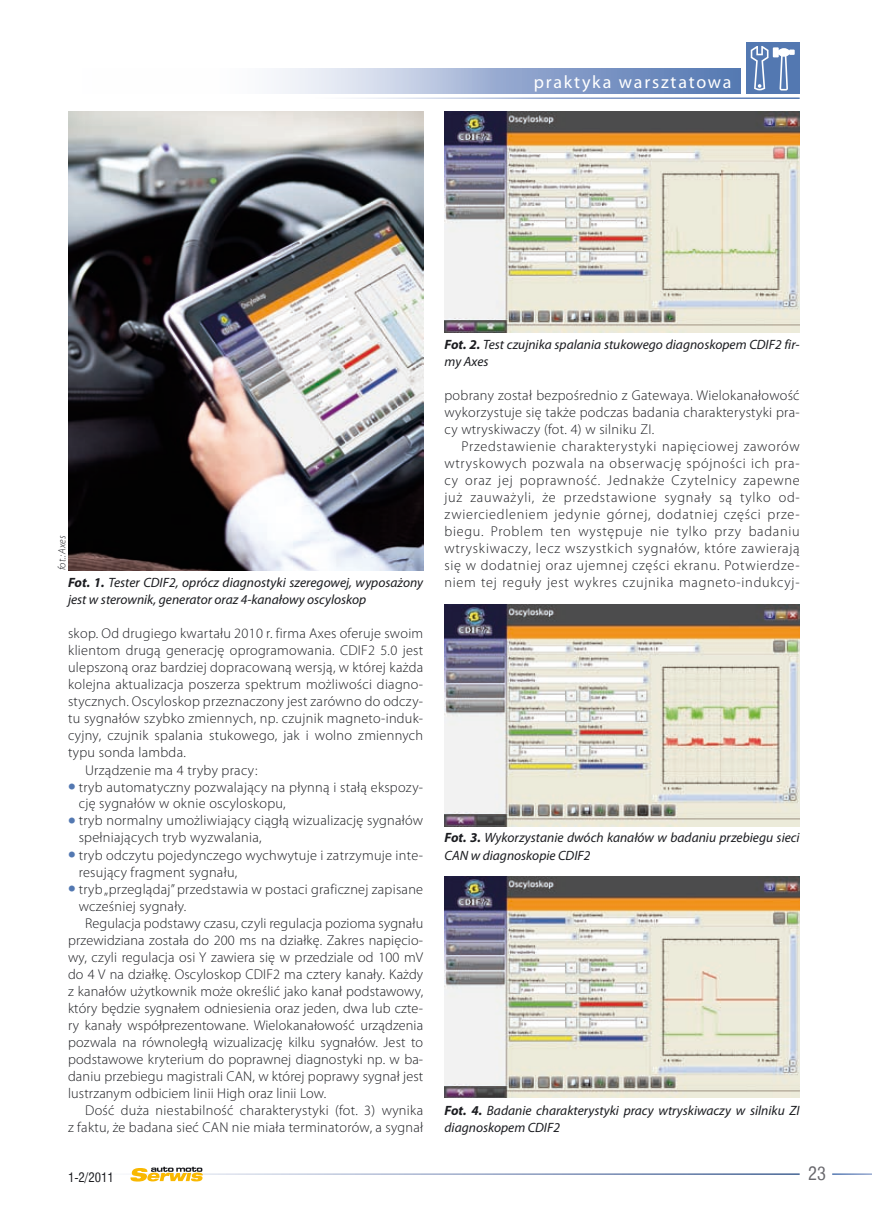
<style>
.page{position:relative;width:872px;height:1212px;background:#fff}
.page>*{position:absolute;margin:0;border:0;box-sizing:border-box;transform-origin:0 0}
.t1{font:18px "Myriad Pro";letter-spacing:.1em;color:#fff}
.t2{font:18px "Swis 721 Cn EU";color:#68676c}
.t3{font:300 14.25px/17px "Myriad Pro";letter-spacing:.02em;color:#1b1c20}
.t4{font:italic 13.5px/17px "Myriad Pro";color:#1b1c20}
.t5{font:12.75px "Swis 721 Cn EU";color:#1b1c20}
.t6{font:italic 300 10.5px "Myriad Pro";color:#1b1c20}
.s1{font-weight:700}
.s2{font-weight:900;font-size:21px;color:#5378b1}
</style>
<div class="page">
<svg style="left:276px;top:68px;width:464px;height:26px;background:#9fb1d4"></svg>
<div style="left:745px;top:43px;width:54px;height:51px;background:#5378b1"></div>
<svg style="left:750px;top:46px;width:44px;height:45px"></svg>
<svg style="left:130px;top:1167px;width:73px;height:14px"></svg>
<img style="left:68px;top:111px;width:355px;height:459px">
<img style="left:444px;top:111px;width:355px;height:221px">
<img style="left:444px;top:604px;width:355px;height:222px">
<img style="left:444px;top:876px;width:355px;height:221px">
<p class="t1" style="left:534px;top:71px;width:199px">praktyka warsztatowa</p>
<p class="t6" style="left:56px;top:570px;width:36px;rotate:-90deg">fot.: Axes</p>
<p class="t4" style="left:68px;top:574px;width:357px"><span class="s1">Fot. 1.</span> Tester CDIF2, oprócz diagnostyki szeregowej, wyposażony jest w sterownik, generator oraz 4-kanałowy oscyloskop</p>
<p class="t3" style="left:68px;top:625px;width:357px">skop. Od drugiego kwartału 2010 r. firma Axes oferuje swoim</p>
<p class="t3" style="left:68px;top:642px;width:357px">klientom drugą generację oprogramowania. CDIF2 5.0 jest</p>
<p class="t3" style="left:68px;top:659px;width:357px">ulepszoną oraz bardziej dopracowaną wersją, w której każda</p>
<p class="t3" style="left:68px;top:676px;width:357px">kolejna aktualizacja poszerza spektrum możliwości diagno-</p>
<p class="t3" style="left:68px;top:693px;width:357px">stycznych. Oscyloskop przeznaczony jest zarówno do odczy-</p>
<p class="t3" style="left:68px;top:710px;width:357px">tu sygnałów szybko zmiennych, np. czujnik magneto-induk-</p>
<p class="t3" style="left:68px;top:727px;width:357px">cyjny, czujnik spalania stukowego, jak i wolno zmiennych</p>
<p class="t3" style="left:68px;top:744px;width:119px">typu sonda lambda.</p>
<p class="t3" style="left:85px;top:761px;width:174px">Urządzenie ma 4 tryby pracy:</p>
<p class="t3" style="left:79px;top:778px;width:346px;text-indent:-11px"><span class="s2">•</span> tryb automatyczny pozwalający na płynną i stałą ekspozy&shy;cję sygnałów w oknie oscyloskopu,</p>
<p class="t3" style="left:79px;top:812px;width:346px;text-indent:-11px"><span class="s2">•</span> tryb normalny umożliwiający ciągłą wizualizację sygnałów spełniających tryb wyzwalania,</p>
<p class="t3" style="left:79px;top:846px;width:346px;text-indent:-11px"><span class="s2">•</span> tryb odczytu pojedynczego wychwytuje i zatrzymuje inte&shy;resujący fragment sygnału,</p>
<p class="t3" style="left:68px;top:880px;width:357px"><span class="s2">•</span> tryb „przeglądaj” przedstawia w postaci graficznej zapisane</p>
<p class="t3" style="left:79px;top:897px;width:109px">wcześniej sygnały.</p>
<p class="t3" style="left:85px;top:914px;width:340px">Regulacja podstawy czasu, czyli regulacja pozioma sygnału</p>
<p class="t3" style="left:68px;top:931px;width:357px">przewidziana została do 200 ms na działkę. Zakres napięcio-</p>
<p class="t3" style="left:68px;top:948px;width:357px">wy, czyli regulacja osi Y zawiera się w przedziale od 100 mV</p>
<p class="t3" style="left:68px;top:965px;width:357px">do 4 V na działkę. Oscyloskop CDIF2 ma cztery kanały. Każdy</p>
<p class="t3" style="left:68px;top:982px;width:357px">z kanałów użytkownik może określić jako kanał podstawowy,</p>
<p class="t3" style="left:68px;top:999px;width:357px">który będzie sygnałem odniesienia oraz jeden, dwa lub czte-</p>
<p class="t3" style="left:68px;top:1016px;width:357px">ry kanały współprezentowane. Wielokanałowość urządzenia</p>
<p class="t3" style="left:68px;top:1033px;width:357px">pozwala na równoległą wizualizację kilku sygnałów. Jest to</p>
<p class="t3" style="left:68px;top:1050px;width:357px">podstawowe kryterium do poprawnej diagnostyki np. w ba-</p>
<p class="t3" style="left:68px;top:1067px;width:357px">daniu przebiegu magistrali CAN, w której poprawy sygnał jest</p>
<p class="t3" style="left:68px;top:1084px;width:260px">lustrzanym odbiciem linii High oraz linii Low.</p>
<p class="t3" style="left:85px;top:1101px;width:340px">Dość duża niestabilność charakterystyki (fot. 3) wynika</p>
<p class="t3" style="left:68px;top:1118px;width:357px">z faktu, że badana sieć CAN nie miała terminatorów, a sygnał</p>
<p class="t4" style="left:444px;top:336px;width:357px"><span class="s1">Fot. 2.</span> Test czujnika spalania stukowego diagnoskopem CDIF2 fir&shy;my Axes</p>
<p class="t3" style="left:444px;top:387px;width:357px;text-align:justify">pobrany został bezpośrednio z Gatewaya. Wielokanałowość wykorzystuje się także podczas badania charakterystyki pra&shy;cy wtryskiwaczy (fot. 4) w silniku ZI.</p>
<p class="t3" style="left:444px;top:438px;width:357px;text-align:justify;text-indent:17px">Przedstawienie charakterystyki napięciowej zaworów wtryskowych pozwala na obserwację spójności ich pra&shy;cy oraz jej poprawność. Jednakże Czytelnicy zapewne już zauważyli, że przedstawione sygnały są tylko od&shy;zwierciedleniem jedynie górnej, dodatniej części prze&shy;biegu. Problem ten występuje nie tylko przy badaniu wtryskiwaczy, lecz wszystkich sygnałów, które zawierają się w dodatniej oraz ujemnej części ekranu. Potwierdze&shy;niem tej reguły jest wykres czujnika magneto-indukcyj-</p>
<p class="t4" style="left:444px;top:829px;width:357px"><span class="s1">Fot. 3.</span> Wykorzystanie dwóch kanałów w badaniu przebiegu sieci<br>CAN w diagnoskopie CDIF2</p>
<p class="t4" style="left:444px;top:1101px;width:357px"><span class="s1">Fot. 4.</span> Badanie charakterystyki pracy wtryskiwaczy w silniku ZI diagnoskopem CDIF2</p>
<p class="t5" style="left:68px;top:1168px;width:47px">1-2/2011</p>
<p class="t2" style="left:808px;top:1161px;width:19px">23</p>
</div>
